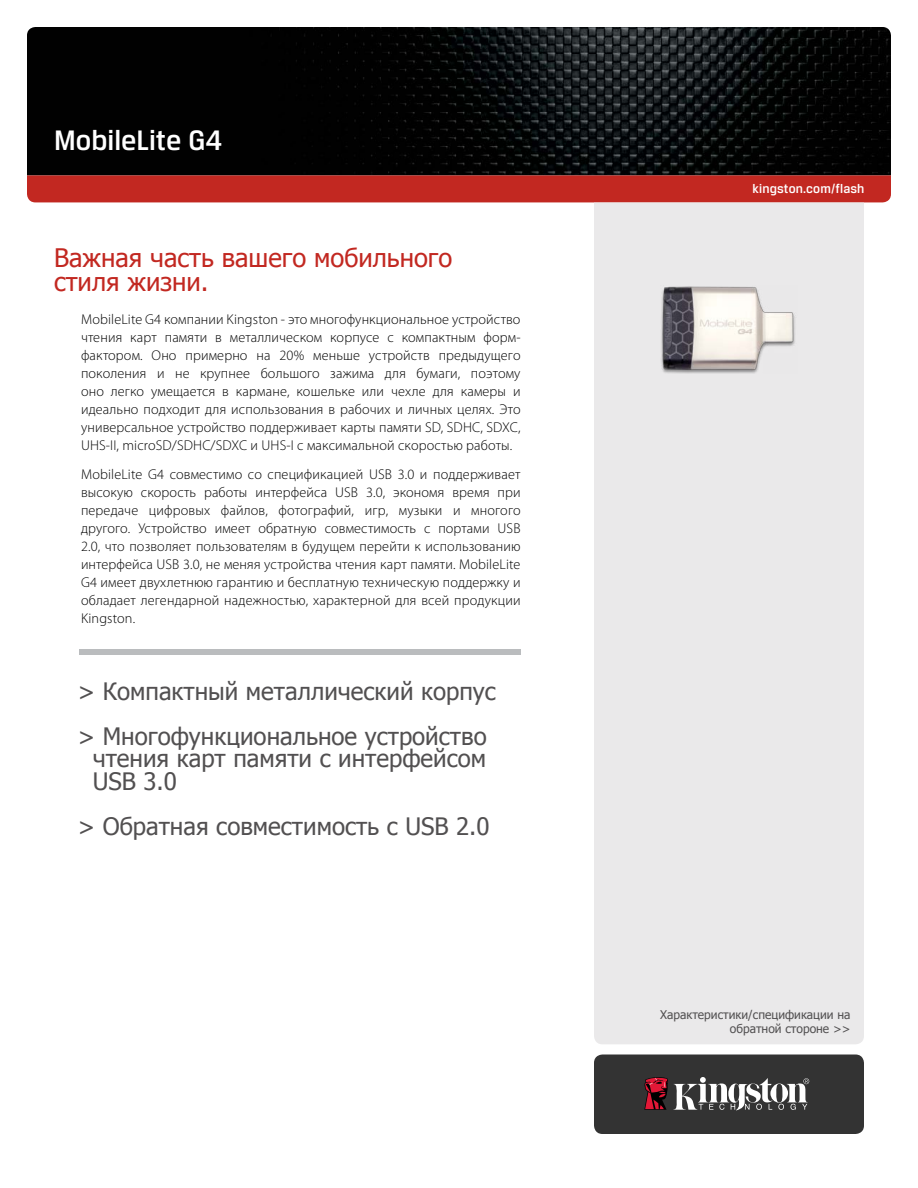
<style>
.page{position:relative;width:918px;height:1188px;background:#fff}
.page>*{position:absolute;margin:0;border:0;box-sizing:border-box;transform-origin:0 0}
.t1{font:500 30px "Breuer Text";color:#fff}
.t2{font:25.5px/24px "Tahoma";color:#c22821}
.t3{font:24px/45px "Tahoma";color:#525051}
.t4{font:300 14.25px/18px "Myriad Pro";letter-spacing:.01em;color:#000;text-align:justify}
.t5{font:500 13.5px "Breuer Text";letter-spacing:.01em;color:#fff}
.t6{font:12px/14.4px "Tahoma";color:#525051;text-align:right}
</style>
<div class="page">
<img style="left:27px;top:27px;width:864px;height:148px">
<div style="left:27px;top:175px;width:864px;height:27px;background:#c22821"></div>
<div style="left:594px;top:202px;width:270px;height:842px;background:#eae9ea"></div>
<div style="left:594px;top:1054px;width:270px;height:80px;background:#333;border-radius:9px"></div>
<svg style="left:644px;top:1077px;width:165px;height:33px"></svg>
<img style="left:661px;top:285px;width:136px;height:88px">
<div style="left:79px;top:649px;width:442px;height:6px;background:#babcbe"></div>
<h1 class="t1" style="left:54px;top:124px;width:170px">MobileLite G4</h1>
<h2 class="t2" style="left:54px;top:244px;width:400px">Важная часть вашего мобильного стиля жизни.</h2>
<p class="t4" style="left:81px;top:310px;width:441px">MobileLite G4 компании Kingston - это многофункциональное устройство чтения карт памяти в металлическом корпусе с компактным форм&shy;фактором. Оно примерно на 20% меньше устройств предыдущего поколения и не крупнее большого зажима для бумаги, поэтому оно легко умещается в кармане, кошельке или чехле для камеры и идеально подходит для использования в рабочих и личных целях. Это универсальное устройство поддерживает карты памяти SD, SDHC, SDXC, UHS-II, microSD/SDHC/SDXC и UHS-I с максимальной скоростью работы.</p>
<p class="t4" style="left:81px;top:465px;width:441px">MobileLite G4 совместимо со спецификацией USB 3.0 и поддерживает высокую скорость работы интерфейса USB 3.0, экономя время при передаче цифровых файлов, фотографий, игр, музыки и многого другого. Устройство имеет обратную совместимость с портами USB 2.0, что позволяет пользователям в будущем перейти к использованию интерфейса USB 3.0, не меняя устройства чтения карт памяти. MobileLite G4 имеет двухлетнюю гарантию и бесплатную техническую поддержку и обладает легендарной надежностью, характерной для всей продукции Kingston.</p>
<h3 class="t3" style="left:78px;top:667px;width:420px">&gt; Компактный металлический корпус &gt; Многофункциональное устройство</h3>
<h3 class="t3" style="left:93px;top:746px;width:395px;line-height:22.5px">чтения карт памяти с интерфейсом<br>USB 3.0</h3>
<h3 class="t3" style="left:78px;top:802px;width:413px">&gt; Обратная совместимость с USB 2.0</h3>
<p class="t5" style="left:753px;top:181px;width:113px">kingston.com/flash</p>
<p class="t6" style="left:660px;top:1007px;width:192px">Характеристики/спецификации на обратной стороне &gt;&gt;</p>
</div>
